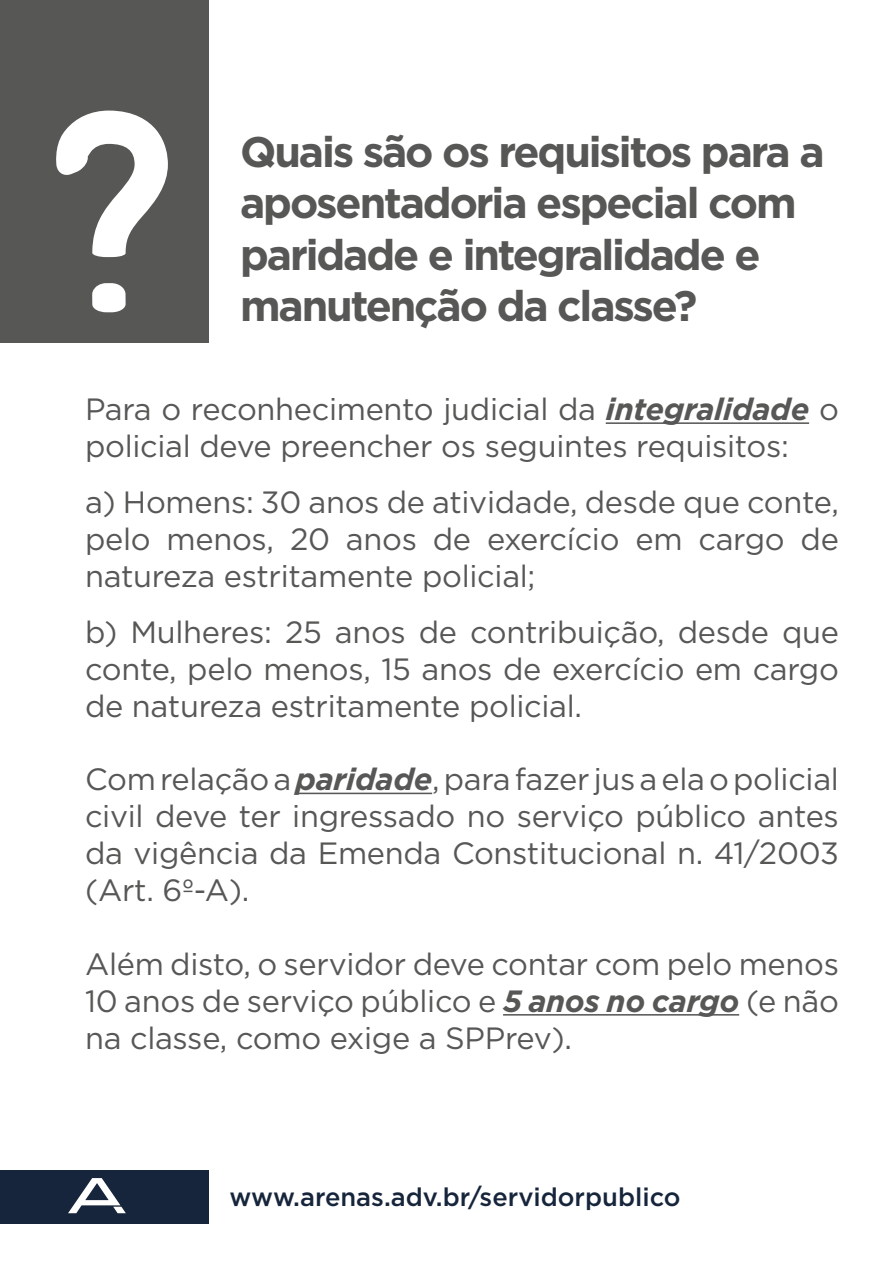
<style>
.page{position:relative;width:893px;height:1263px;background:#fff}
.page>*{position:absolute;margin:0;border:0;box-sizing:border-box;transform-origin:0 0}
.t1{font:700 42.75px/51.3px "Gotham";letter-spacing:-.05em;color:#575756}
.t2{font:30.75px/36.9px "Gotham";letter-spacing:-.01em;color:#575756;text-align:justify}
.t3{font:500 25.5px "Gotham";color:#16253b}
.s1{font-weight:700;font-style:italic}
</style>
<div class="page">
<div style="left:0;top:0;width:208px;height:342px;background:#575756"></div>
<svg style="left:56px;top:111px;width:112px;height:146px"></svg>
<svg style="left:92px;top:283px;width:34px;height:29px"></svg>
<hr style="left:606px;top:422px;width:203px;height:2px;background:#575756">
<hr style="left:295px;top:793px;width:137px;height:1px;background:#575756">
<hr style="left:503px;top:1014px;width:236px;height:1px;background:#575756">
<div style="left:0;top:1170px;width:208px;height:53px;background:#16253b"></div>
<svg style="left:68px;top:1178px;width:58px;height:35px"></svg>
<h1 class="t1" style="left:240px;top:125px;width:586px">Quais são os requisitos para a aposentadoria especial com paridade e integralidade e manutenção da classe?</h1>
<p class="t2" style="left:85px;top:390px;width:755px">Para o reconhecimento judicial da <span class="s1">integralidade</span> o policial deve preencher os seguintes requisitos:</p>
<p class="t2" style="left:85px;top:483px;width:755px">a) Homens: 30 anos de atividade, desde que conte, pelo menos, 20 anos de exercício em cargo de natureza estritamente policial;</p>
<p class="t2" style="left:85px;top:613px;width:755px">b) Mulheres: 25 anos de contribuição, desde que conte, pelo menos, 15 anos de exercício em cargo de natureza estritamente policial.</p>
<p class="t2" style="left:85px;top:760px;width:755px">Com relação a <span class="s1">paridade</span>, para fazer jus a ela o policial civil deve ter ingressado no serviço público antes da vigência da Emenda Constitucional n. 41/2003 (Art. 6º-A).</p>
<p class="t2" style="left:85px;top:945px;width:755px">Além disto, o servidor deve contar com pelo menos 10 anos de serviço público e <span class="s1">5 anos no cargo</span> (e não na classe, como exige a SPPrev).</p>
<p class="t3" style="left:230px;top:1180px;width:453px">www.arenas.adv.br/servidorpublico</p>
</div>
